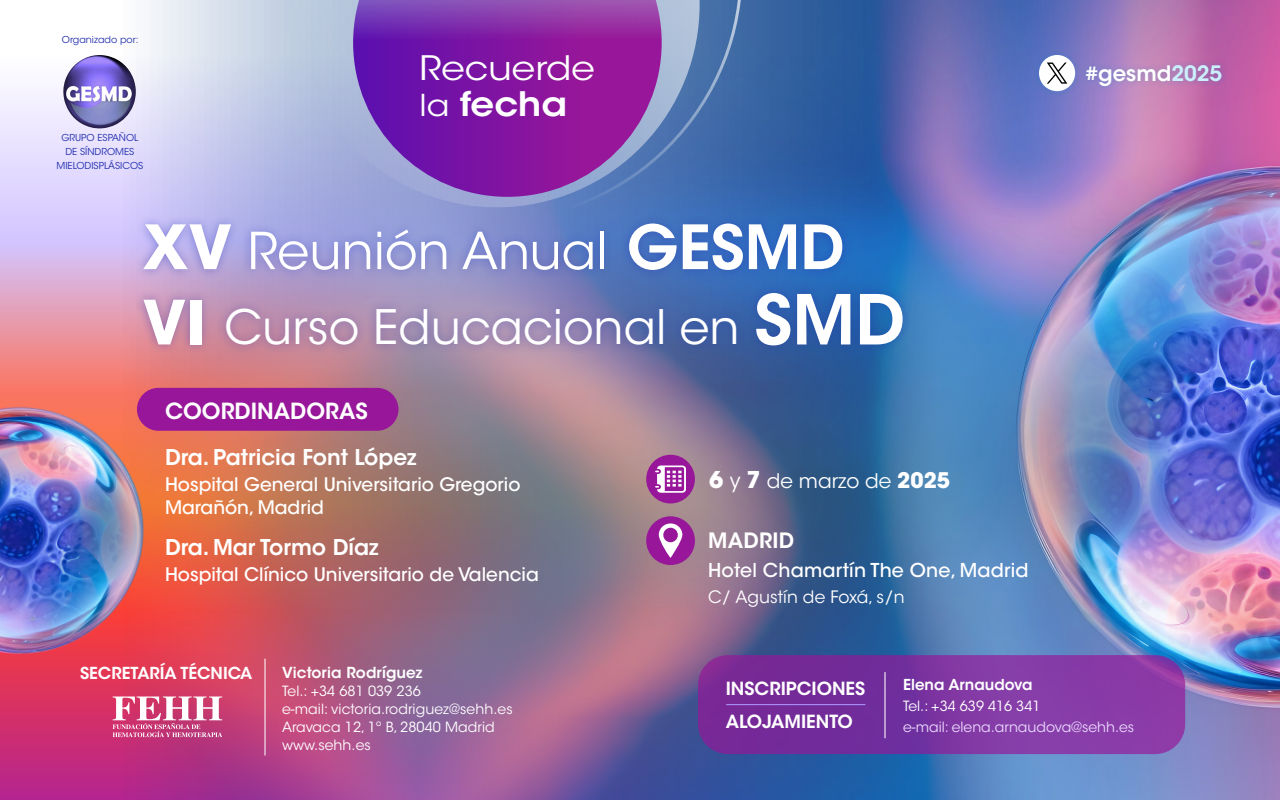
<style>
.page{position:relative;width:1280px;height:800px;background:#fff}
.page>*{position:absolute;margin:0;border:0;box-sizing:border-box;transform-origin:0 0}
.t1{font:50.6px "ITC Avant Garde Std";color:#fff}
.t2{font:47.2px "ITC Avant Garde Std";color:#fff}
.t3{font:33.5px/36.2px "ITC Avant Garde Std";color:#fff;scale:1.11 1}
.t4{font:600 22.1px "ITC Avant Garde Std";color:#fff}
.t5{font:600 21.6px "ITC Avant Garde Std";color:#fff}
.t6{font:600 21.1px "ITC Avant Garde Std";color:#fff}
.t7{font:600 21px "ITC Avant Garde Std";letter-spacing:.01em;color:#fff}
.t8{font:20px "ITC Avant Garde Std";color:#fff}
.t9{font:500 19px "ITC Avant Garde Std";letter-spacing:.01em;color:#fff}
.t10{font:500 18.5px/23px "ITC Avant Garde Std";color:#fff}
.t11{font:600 18px/33.6px "ITC Avant Garde Std";color:#fff}
.t12{font:17px "ITC Avant Garde Std";letter-spacing:.005em;color:#fff}
.t13{font:600 16.4px "ITC Avant Garde Std";color:#fff}
.t14{font:600 15.1px "ITC Avant Garde Std";letter-spacing:.005em;color:#fff}
.t15{font:600 15px "ITC Avant Garde Std";color:#fff}
.t16{font:14px/18px "ITC Avant Garde Std";letter-spacing:.005em;color:#fff}
.t17{font:14px "ITC Avant Garde Std";color:#ebd9ff}
.t18{font:9.5px/14px "ITC Avant Garde Std";color:#2330ae;text-align:center}
.s1{font-size:30px}
.s2{font-weight:600}
.s3{font-weight:700;font-size:60.5px}
.s4{font-weight:600;font-size:60.5px}
.s5{font-weight:600;font-size:68.3px}
.s6{font-weight:700;font-size:23px}
.s7{font-size:21px}
.s8{font-weight:700;font-size:21.4px}
.s9{color:#cceffc}
</style>
<div class="page">
<img style="left:0;top:0;width:1280px;height:800px">
<svg style="left:1013px;top:188px;width:267px;height:21px"></svg>
<img style="left:1013px;top:209px;width:267px;height:481px">
<img style="left:63px;top:55px;width:73px;height:73px">
<img style="left:0;top:397px;width:160px;height:268px">
<img style="left:0;top:413px;width:132px;height:236px">
<svg style="left:208px;top:0;width:566px;height:214px"></svg>
<div style="left:646px;top:455px;width:49px;height:48px;background:#971699;border-radius:50%"></div>
<svg style="left:655px;top:466px;width:31px;height:27px"></svg>
<div style="left:646px;top:516px;width:49px;height:49px;background:#971699;border-radius:50%"></div>
<svg style="left:659px;top:523px;width:23px;height:35px"></svg>
<div style="left:137px;top:388px;width:262px;height:43px;background:#971699;border-radius:21px"></div>
<svg style="left:698px;top:655px;width:487px;height:99px"></svg>
<hr style="left:726px;top:704px;width:139px;height:1px;background:#ad95fe">
<hr style="left:884px;top:672px;width:2px;height:66px;background:#fff">
<div style="left:1032px;top:48px;width:196px;height:50px;background:#0086ca;opacity:.3"></div>
<div style="left:1039px;top:55px;width:36px;height:36px;background:#fff;border-radius:50%"></div>
<svg style="left:1047px;top:63px;width:20px;height:21px"></svg>
<svg style="left:113px;top:697px;width:109px;height:40px"></svg>
<hr style="left:265px;top:659px;width:1px;height:96px;background:#fff">
<div style="left:135px;top:284px;width:778px;height:71px;background:#2330ae;opacity:.4"></div>
<div style="left:135px;top:214px;width:717px;height:66px;background:#2330ae;opacity:.4"></div>
<p class="t18" style="left:62px;top:33px;width:78px">Organizado por:</p>
<p class="t18" style="left:57px;top:130px;width:88px">GRUPO ESPAÑOL<br>DE SÍNDROMES<br>MIELODISPLÁSICOS</p>
<h3 class="t3" style="left:419px;top:50px;width:160px">Recuerde <span class="s1">la</span> <span class="s2">fecha</span></h3>
<h1 class="t1" style="left:143px;top:220px;width:704px"><span class="s3">XV</span> Reunión Anual <span class="s4">GESMD</span></h1>
<h2 class="t2" style="left:143px;top:299px;width:764px"><span class="s3">VI</span> Curso Educacional en <span class="s5">SMD</span></h2>
<h3 class="t4" style="left:165px;top:397px;width:204px">COORDINADORAS</h3>
<h3 class="t5" style="left:165px;top:443px;width:253px">Dra. Patricia Font López</h3>
<h3 class="t10" style="left:165px;top:472px;width:357px">Hospital General Universitario Gregorio<br>Marañón, Madrid</h3>
<h3 class="t5" style="left:165px;top:533px;width:215px">Dra. Mar Tormo Díaz</h3>
<h3 class="t10" style="left:165px;top:562px;width:375px">Hospital Clínico Universitario de Valencia</h3>
<h3 class="t8" style="left:709px;top:469px;width:243px"><span class="s6">6</span> <span class="s7">y</span> <span class="s6">7</span> de marzo de <span class="s8">2025</span></h3>
<h3 class="t7" style="left:708px;top:527px;width:87px">MADRID</h3>
<h3 class="t9" style="left:708px;top:558px;width:322px">Hotel Chamartín The One, Madrid</h3>
<p class="t12" style="left:708px;top:587px;width:198px">C/ Agustín de Foxá, s/n</p>
<h3 class="t6" style="left:1085px;top:60px;width:138px">#gesmd<span class="s9">2025</span></h3>
<p class="t13" style="left:80px;top:662px;width:174px">SECRETARÍA TÉCNICA</p>
<p class="t14" style="left:282px;top:663px;width:142px">Victoria Rodríguez</p>
<p class="t16" style="left:282px;top:682px;width:232px">Tel.: +34 681 039 236<br>e-mail: victoria.rodriguez@sehh.es<br>Aravaca 12, 1º B, 28040 Madrid www.sehh.es</p>
<p class="t11" style="left:726px;top:672px;width:141px">INSCRIPCIONES<br>ALOJAMIENTO</p>
<p class="t15" style="left:903px;top:675px;width:131px">Elena Arnaudova</p>
<p class="t16" style="left:903px;top:697px;width:139px">Tel.: +34 639 416 341</p>
<p class="t17" style="left:903px;top:718px;width:233px">e-mail: elena.arnaudova@sehh.es</p>
</div>
